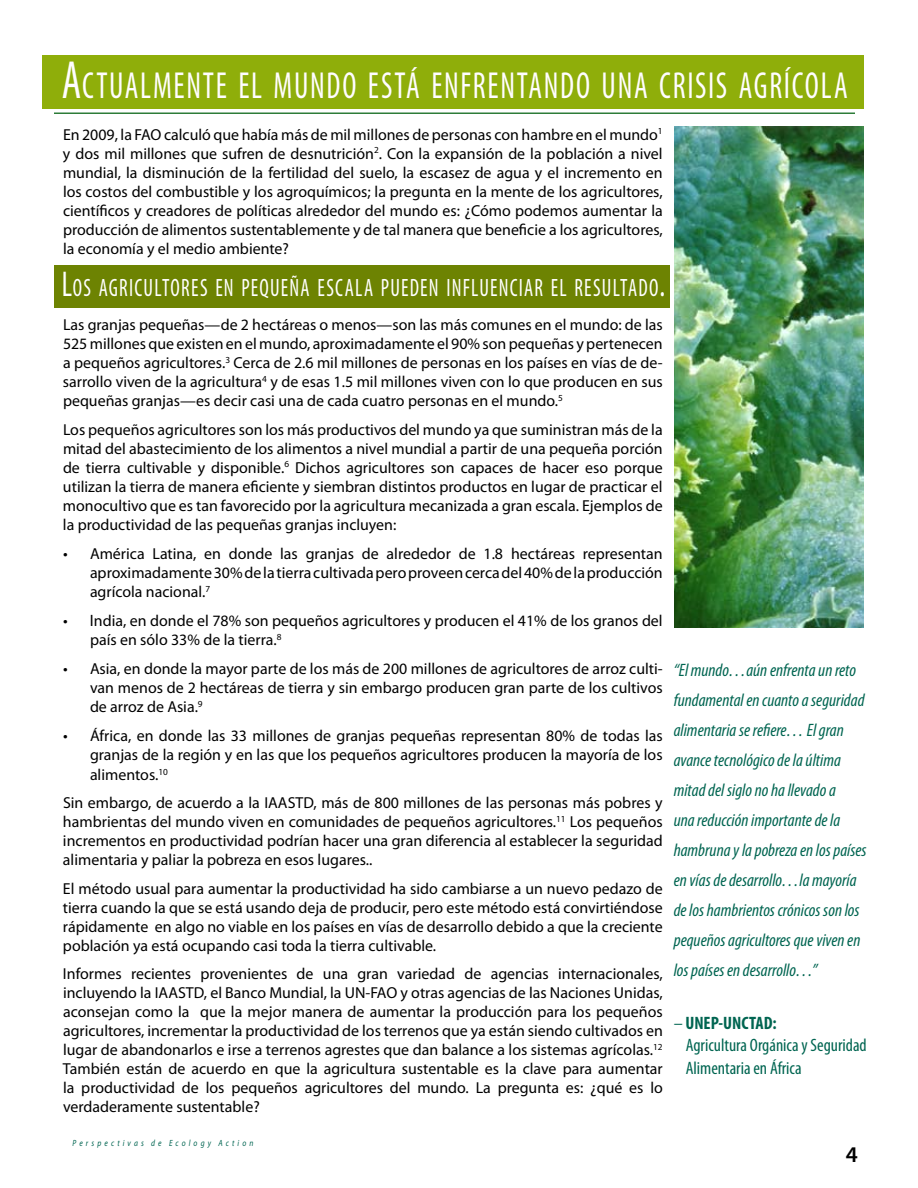
<style>
.page{position:relative;width:918px;height:1188px;background:#fff}
.page>*{position:absolute;margin:0;border:0;box-sizing:border-box;transform-origin:0 0}
.t1{font:condensed 37.8px "Myriad Pro";letter-spacing:.055em;color:#fffdff;scale:.83 1}
.t2{font:condensed 25.2px "Myriad Pro";letter-spacing:.055em;color:#fff;scale:.83 1}
.t3{font:600 22.5px "Myriad Pro";color:#000}
.t4{font:italic condensed 18px/30px "Myriad Pro";color:#006551}
.t5{font:condensed 18px/22.5px "Myriad Pro";color:#006551}
.t6{font:15.9px/19px "Myriad Pro";color:#000;text-align:justify}
.t7{font:italic 9px "Myriad Pro";letter-spacing:.415em;color:#006551;scale:.83 1}
.s1{font-size:54px}
.s2{font-size:36px}
.s3{font-size:16.5px}
.s4{font-style:italic}
.s5{font-weight:700}
</style>
<div class="page">
<div style="left:43px;top:56px;width:821px;height:54px;background:#8fae0a"></div>
<hr style="left:54px;top:112px;width:801px;height:2px;background:#2d7c39">
<img style="left:674px;top:126px;width:190px;height:502px">
<div style="left:54px;top:266px;width:615px;height:42px;background:#6d8302"></div>
<h1 class="t1" style="left:61px;top:63px;width:947px"><span class="s1">A</span>CTUALMENTE EL MUNDO ESTÁ ENFRENTANDO UNA CRISIS AGRÍCOLA</h1>
<p class="t6" style="left:63px;top:124px;width:601px">En 2009, la FAO calculó que había más de mil millones de personas con hambre en el mundo<sup>1 </sup>y dos mil millones que sufren de desnutrición<sup>2</sup>. Con la expansión de la población a nivel mundial, la disminución de la fertilidad del suelo, la escasez de agua y el incremento en los costos del combustible y los agroquímicos; la pregunta en la mente de los agricultores, científicos y creadores de políticas alrededor del mundo es: ¿Cómo podemos aumentar la producción de alimentos sustentablemente y de tal manera que beneficie a los agricultores, la economía y el medio ambiente?</p>
<h2 class="t2" style="left:61px;top:272px;width:729px"><span class="s2">L</span>OS AGRICULTORES EN PEQUEÑA ESCALA PUEDEN INFLUENCIAR EL RESULTADO<span class="s2">.</span></h2>
<p class="t6" style="left:63px;top:315px;width:601px">Las granjas pequeñas—de 2 hectáreas o menos—son las más comunes en el mundo: de las 525 millones que existen en el mundo, aproximadamente el 90% son pequeñas y pertenecen a pequeños agricultores.<sup>3</sup> Cerca de 2.6 mil millones de personas en los países en vías de de&shy;sarrollo viven de la agricultura<sup>4</sup> y de esas 1.5 mil millones viven con lo que producen en sus pequeñas granjas—es decir casi una de cada cuatro personas en el mundo.<sup>5</sup></p>
<p class="t6" style="left:63px;top:419px;width:601px">Los pequeños agricultores son los más productivos del mundo ya que suministran más de la mitad del abastecimiento de los alimentos a nivel mundial a partir de una pequeña porción de tierra cultivable y disponible.<sup>6</sup> Dichos agricultores son capaces de hacer eso porque utilizan la tierra de manera eficiente y siembran distintos productos en lugar de practicar el monocultivo que es tan favorecido por la agricultura mecanizada a gran escala. Ejemplos de la productividad de las pequeñas granjas incluyen:</p>
<p class="t6" style="left:90px;top:544px;width:574px;text-indent:-27px"><span class="s3">•</span> América Latina, en donde las granjas de alrededor de 1.8 hectáreas representan aproximadamente 30% de la tierra cultivada pero proveen cerca del 40% de la producción agrícola nacional.<sup>7</sup></p>
<p class="t6" style="left:90px;top:610px;width:574px;line-height:19.8px;text-indent:-27px"><span class="s3">• I</span>ndia, en donde el 78% son pequeños agricultores y producen el 41% de los granos del país en sólo 33% de la tierra.<sup>8</sup></p>
<p class="t6" style="left:90px;top:659px;width:574px;text-indent:-27px"><span class="s3">•</span> Asia, en donde la mayor parte de los más de 200 millones de agricultores de arroz culti&shy;van menos de 2 hectáreas de tierra y sin embargo producen gran parte de los cultivos de arroz de Asia.<sup>9</sup></p>
<p class="t6" style="left:90px;top:726px;width:574px;line-height:19.5px;text-indent:-27px"><span class="s3">•</span> África, en donde las 33 millones de granjas pequeñas representan 80% de todas las granjas de la región y en las que los pequeños agricultores producen la mayoría de los alimentos.<sup>10</sup></p>
<p class="t6" style="left:63px;top:793px;width:601px">Sin embargo, de acuerdo a la IAASTD, más de 800 millones de las personas más pobres y hambrientas del mundo viven en comunidades de pequeños agricultores.<sup>11</sup> Los pequeños incrementos en productividad podrían hacer una gran diferencia al establecer la seguridad alimentaria y paliar la pobreza en esos lugares..</p>
<p class="t6" style="left:63px;top:878px;width:601px">El método usual para aumentar la productividad ha sido cambiarse a un nuevo pedazo de tierra cuando la que se está usando deja de producir, pero este método está convirtiéndose rápidamente en algo no viable en los países en vías de desarrollo debido a que la creciente población ya está ocupando casi toda la tierra cultivable.</p>
<p class="t6" style="left:63px;top:964px;width:601px">Informes recientes provenientes de una gran variedad de agencias internacionales, incluyendo la IAASTD, el Banco Mundial, la UN-FAO y otras agencias de las Naciones Unidas, aconsejan como la que la mejor manera de aumentar la producción para los pequeños agricultores, incrementar la productividad de los terrenos que ya están siendo cultivados en lugar de abandonarlos e irse a terrenos agrestes que dan balance a los sistemas agrícolas.<sup>12<br></sup>También están de acuerdo en que la agricultura sustentable es la clave para aumentar la productividad de los pequeños agricultores del mundo. La pregunta es: ¿qué es lo verdaderamente sustentable?</p>
<p class="t4" style="left:674px;top:655px;width:194px">“El mundo…aún enfrenta un reto fundamental en cuanto a seguridad alimentaria se refiere… El gran avance tecnológico de la última mitad del siglo no ha llevado a<br>una reducción importante de la hambruna y la pobreza en los países en vías de desarrollo…la mayoría de los hambrientos crónicos son los pequeños agricultores que viven en los países en desarrollo…”</p>
<p class="t5" style="left:686px;top:1011px;width:183px;text-indent:-12px"><span class="s4">–</span> <span class="s5">UNEP-UNCTAD:<br></span>Agricultura Orgánica y Seguridad<br>Alimentaria en África</p>
<p class="t7" style="left:73px;top:1137px;width:219px">Perspectivas de Ecology Action</p>
<h3 class="t3" style="left:846px;top:1140px;width:14px">4</h3>
</div>
